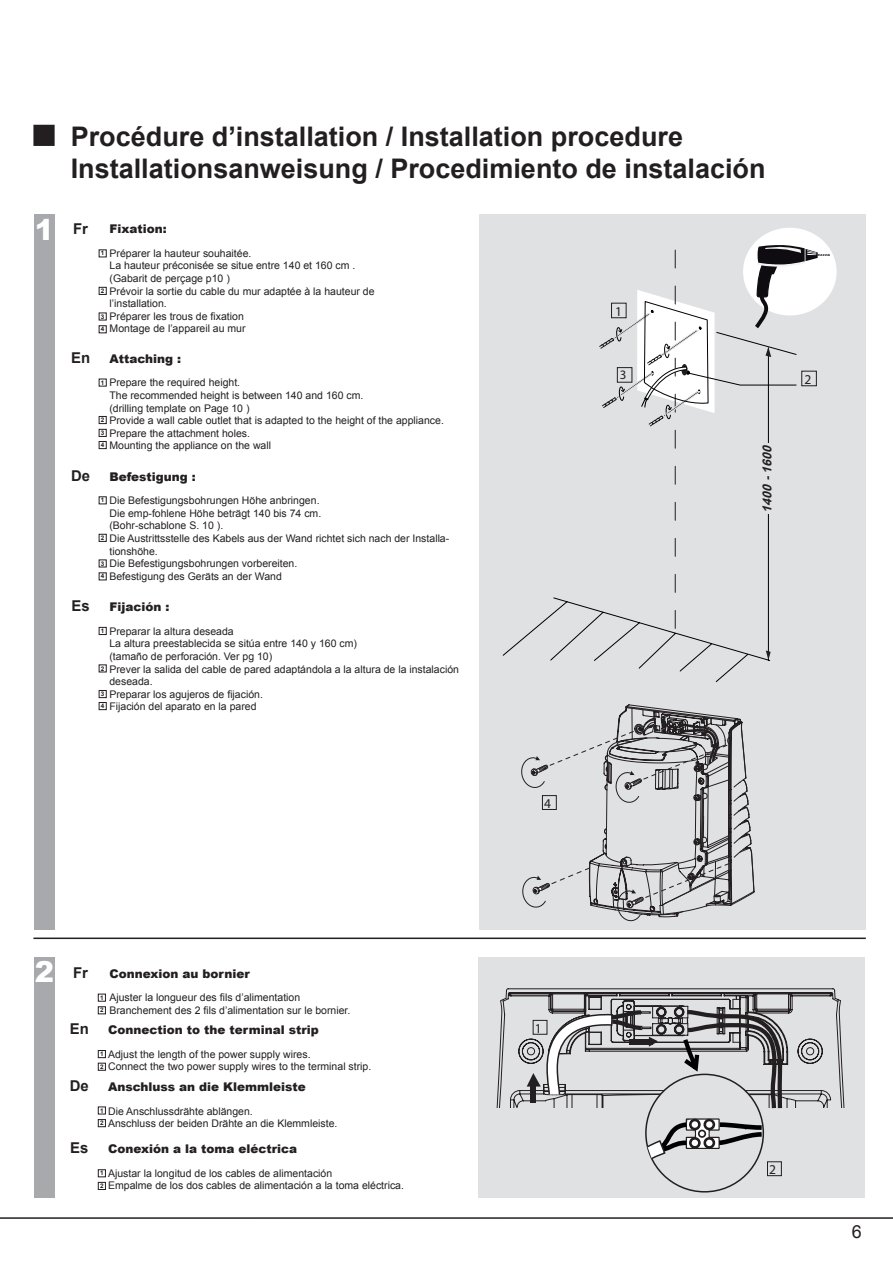
<style>
.page{position:relative;width:893px;height:1263px;background:#fff}
.page>*{position:absolute;margin:0;border:0;box-sizing:border-box;transform-origin:0 0}
.t1{font:900 28.8px "Arial";color:#fff}
.t2{font:700 27px "Arial";color:#231f20}
.t3{font:18px "Arial";color:#231f20}
.t4{font:700 14.85px "Arial";color:#231f20}
.t5{font:13.5px "Myriad Pro";color:#231f20}
.t6{font:12.9px "Myriad Pro";color:#231f20}
.t7{font:italic 700 12.45px "Arial";color:#231f20}
.t8{font:900 12px "Arial";color:#231f20}
.t9{font:10.5px/12.6px "Arial";color:#231f20}
.t10{font:700 6.3px "Arial";color:#231f20}
</style>
<div class="page">
<hr style="left:0;top:1217px;width:893px;height:2px;background:#231f20">
<div style="left:34px;top:125px;width:20px;height:20px;background:#231f20"></div>
<div style="left:33px;top:125px;width:22px;height:21px;border:2px solid #231f20"></div>
<div style="left:34px;top:214px;width:21px;height:715px;background:#a8a9ad"></div>
<div style="left:34px;top:956px;width:21px;height:241px;background:#a8a9ad"></div>
<hr style="left:33px;top:937px;width:833px;height:2px;background:#231f20">
<div style="left:99px;top:249px;width:8px;height:8px;border:1px solid #231f20"></div>
<div style="left:99px;top:379px;width:8px;height:7px;border:1px solid #231f20"></div>
<div style="left:99px;top:496px;width:8px;height:8px;border:1px solid #231f20"></div>
<div style="left:99px;top:627px;width:8px;height:8px;border:1px solid #231f20"></div>
<div style="left:99px;top:287px;width:8px;height:8px;border:1px solid #231f20"></div>
<div style="left:99px;top:416px;width:8px;height:8px;border:1px solid #231f20"></div>
<div style="left:99px;top:534px;width:8px;height:8px;border:1px solid #231f20"></div>
<div style="left:99px;top:664px;width:8px;height:8px;border:1px solid #231f20"></div>
<div style="left:99px;top:313px;width:8px;height:7px;border:1px solid #231f20"></div>
<div style="left:99px;top:325px;width:8px;height:8px;border:1px solid #231f20"></div>
<div style="left:99px;top:441px;width:8px;height:8px;border:1px solid #231f20"></div>
<div style="left:99px;top:572px;width:8px;height:8px;border:1px solid #231f20"></div>
<div style="left:99px;top:702px;width:8px;height:8px;border:1px solid #231f20"></div>
<div style="left:99px;top:429px;width:8px;height:8px;border:1px solid #231f20"></div>
<div style="left:99px;top:559px;width:8px;height:8px;border:1px solid #231f20"></div>
<div style="left:99px;top:690px;width:8px;height:8px;border:1px solid #231f20"></div>
<div style="left:479px;top:214px;width:387px;height:479px;background:#e0e1e3"></div>
<svg style="left:502px;top:597px;width:268px;height:85px"></svg>
<svg style="left:766px;top:650px;width:5px;height:10px"></svg>
<div style="left:743px;top:228px;width:94px;height:87px;background:#fff;border-radius:50%"></div>
<svg style="left:599px;top:244px;width:231px;height:384px"></svg>
<div style="left:802px;top:371px;width:14px;height:15px;background:#e0e1e3"></div>
<div style="left:801px;top:371px;width:16px;height:15px;border:1px solid #231f20"></div>
<div style="left:479px;top:688px;width:387px;height:241px;background:#e0e1e3"></div>
<svg style="left:521px;top:704px;width:234px;height:218px"></svg>
<div style="left:542px;top:795px;width:15px;height:15px;border:1px solid #231f20"></div>
<div style="left:98px;top:994px;width:8px;height:7px;border:1px solid #231f20"></div>
<div style="left:98px;top:1050px;width:8px;height:8px;border:1px solid #231f20"></div>
<div style="left:98px;top:1106px;width:8px;height:8px;border:1px solid #231f20"></div>
<div style="left:98px;top:1169px;width:8px;height:8px;border:1px solid #231f20"></div>
<div style="left:98px;top:1006px;width:8px;height:8px;border:1px solid #231f20"></div>
<div style="left:98px;top:1063px;width:8px;height:8px;border:1px solid #231f20"></div>
<div style="left:98px;top:1119px;width:8px;height:8px;border:1px solid #231f20"></div>
<div style="left:98px;top:1182px;width:8px;height:8px;border:1px solid #231f20"></div>
<div style="left:478px;top:956px;width:387px;height:241px;background:#e0e1e3"></div>
<svg style="left:496px;top:988px;width:349px;height:172px"></svg>
<div style="left:533px;top:1020px;width:14px;height:14px;border:1px solid #231f20"></div>
<div style="left:767px;top:1161px;width:15px;height:15px;border:1px solid #231f20"></div>
<p class="t1" style="left:35px;top:209px;width:21px">1</p>
<p class="t2" style="left:71px;top:119px;width:614px">Procédure d’installation / Installation procedure</p>
<p class="t2" style="left:71px;top:151px;width:696px">Installationsanweisung / Procedimiento de instalación</p>
<p class="t4" style="left:73px;top:219px;width:16px">Fr</p>
<p class="t4" style="left:71px;top:348px;width:21px">En</p>
<p class="t4" style="left:71px;top:466px;width:21px">De</p>
<p class="t4" style="left:72px;top:596px;width:20px">Es</p>
<p class="t8" style="left:110px;top:220px;width:59px">Fixation:</p>
<p class="t9" style="left:110px;top:247px;width:143px">Préparer la hauteur souhaitée.</p>
<p class="t9" style="left:110px;top:259px;width:247px">La hauteur préconisée se situe entre 140 et 160 cm .</p>
<p class="t9" style="left:110px;top:272px;width:122px">(Gabarit de perçage p10 )</p>
<p class="t9" style="left:110px;top:285px;width:266px">Prévoir la sortie du cable du mur adaptée à la hauteur de</p>
<p class="t9" style="left:110px;top:297px;width:59px">l’installation.</p>
<p class="t9" style="left:110px;top:310px;width:136px">Préparer les trous de fixation</p>
<p class="t9" style="left:110px;top:322px;width:137px">Montage de l’appareil au mur</p>
<p class="t10" style="left:101px;top:249px;width:5px">1</p>
<p class="t10" style="left:101px;top:287px;width:5px">2</p>
<p class="t10" style="left:101px;top:312px;width:5px">3</p>
<p class="t10" style="left:101px;top:325px;width:5px">4</p>
<p class="t8" style="left:109px;top:350px;width:73px">Attaching :</p>
<p class="t9" style="left:109px;top:376px;width:132px">Prepare the required height.</p>
<p class="t9" style="left:109px;top:389px;width:255px">The recommended height is between 140 and 160 cm.</p>
<p class="t9" style="left:109px;top:402px;width:142px">(drilling template on Page 10 )</p>
<p class="t9" style="left:109px;top:414px;width:336px">Provide a wall cable outlet that is adapted to the height of the appliance.</p>
<p class="t9" style="left:109px;top:427px;width:142px">Prepare the attachment holes.</p>
<p class="t9" style="left:109px;top:439px;width:163px">Mounting the appliance on the wall</p>
<p class="t8" style="left:109px;top:468px;width:88px">Befestigung :</p>
<p class="t9" style="left:109px;top:494px;width:212px">Die Befestigungsbohrungen Höhe anbringen.</p>
<p class="t9" style="left:109px;top:507px;width:213px">Die emp-fohlene Höhe beträgt 140 bis 74 cm.</p>
<p class="t9" style="left:109px;top:519px;width:115px">(Bohr-schablone S. 10 ).</p>
<p class="t9" style="left:109px;top:532px;width:341px">Die Austrittsstelle des Kabels aus der Wand richtet sich nach der Installa&shy;tionshöhe.</p>
<p class="t9" style="left:109px;top:557px;width:189px">Die Befestigungsbohrungen vorbereiten.</p>
<p class="t9" style="left:109px;top:570px;width:174px">Befestigung des Geräts an der Wand</p>
<p class="t8" style="left:109px;top:598px;width:62px">Fijación :</p>
<p class="t9" style="left:109px;top:625px;width:126px">Preparar la altura deseada</p>
<p class="t9" style="left:109px;top:637px;width:249px">La altura preestablecida se sitúa entre 140 y 160 cm)</p>
<p class="t9" style="left:109px;top:650px;width:164px">(tamaño de perforación. Ver pg 10)</p>
<p class="t9" style="left:109px;top:663px;width:351px">Prever la salida del cable de pared adaptándola a la altura de la instalación deseada.</p>
<p class="t9" style="left:109px;top:688px;width:155px">Preparar los agujeros de fijación.</p>
<p class="t9" style="left:109px;top:700px;width:149px">Fijación del aparato en la pared</p>
<p class="t10" style="left:101px;top:378px;width:5px">1</p>
<p class="t10" style="left:101px;top:416px;width:5px">2</p>
<p class="t10" style="left:101px;top:429px;width:5px">3</p>
<p class="t10" style="left:101px;top:441px;width:5px">4</p>
<p class="t10" style="left:101px;top:496px;width:5px">1</p>
<p class="t10" style="left:101px;top:533px;width:5px">2</p>
<p class="t10" style="left:101px;top:559px;width:5px">3</p>
<p class="t10" style="left:101px;top:572px;width:5px">4</p>
<p class="t10" style="left:101px;top:627px;width:5px">1</p>
<p class="t10" style="left:101px;top:664px;width:5px">2</p>
<p class="t10" style="left:101px;top:690px;width:5px">3</p>
<p class="t10" style="left:101px;top:702px;width:5px">4</p>
<p class="t5" style="left:615px;top:303px;width:8px">1</p>
<p class="t6" style="left:620px;top:367px;width:8px">3</p>
<p class="t7" style="left:759px;top:513px;width:72px;rotate:-90deg">1400-1600</p>
<p class="t5" style="left:804px;top:371px;width:8px">2</p>
<p class="t5" style="left:544px;top:795px;width:8px">4</p>
<p class="t1" style="left:35px;top:951px;width:21px">2</p>
<p class="t4" style="left:73px;top:963px;width:16px">Fr</p>
<p class="t4" style="left:70px;top:1019px;width:21px">En</p>
<p class="t4" style="left:70px;top:1076px;width:21px">De</p>
<p class="t4" style="left:70px;top:1138px;width:20px">Es</p>
<p class="t8" style="left:109px;top:965px;width:142px">Connexion au bornier</p>
<p class="t9" style="left:109px;top:991px;width:192px">Ajuster la longueur des fils d’alimentation</p>
<p class="t9" style="left:109px;top:1004px;width:243px">Branchement des 2 fils d’alimentation sur le bornier.</p>
<p class="t8" style="left:108px;top:1021px;width:212px">Connection to the terminal strip</p>
<p class="t9" style="left:108px;top:1048px;width:204px">Adjust the length of the power supply wires.</p>
<p class="t9" style="left:108px;top:1060px;width:265px">Connect the two power supply wires to the terminal strip.</p>
<p class="t8" style="left:108px;top:1078px;width:199px">Anschluss an die Klemmleiste</p>
<p class="t9" style="left:108px;top:1105px;width:146px">Die Anschlussdrähte ablängen.</p>
<p class="t9" style="left:108px;top:1117px;width:231px">Anschluss der beiden Drähte an die Klemmleiste.</p>
<p class="t8" style="left:108px;top:1140px;width:191px">Conexión a la toma eléctrica</p>
<p class="t9" style="left:108px;top:1167px;width:226px">Ajustar la longitud de los cables de alimentación</p>
<p class="t9" style="left:108px;top:1179px;width:297px">Empalme de los dos cables de alimentación a la toma eléctrica.</p>
<p class="t10" style="left:100px;top:993px;width:5px">1</p>
<p class="t10" style="left:100px;top:1006px;width:5px">2</p>
<p class="t10" style="left:100px;top:1050px;width:5px">1</p>
<p class="t10" style="left:100px;top:1062px;width:5px">2</p>
<p class="t10" style="left:100px;top:1106px;width:5px">1</p>
<p class="t10" style="left:100px;top:1119px;width:5px">2</p>
<p class="t10" style="left:100px;top:1169px;width:5px">1</p>
<p class="t10" style="left:100px;top:1181px;width:5px">2</p>
<p class="t5" style="left:535px;top:1020px;width:8px">1</p>
<p class="t5" style="left:769px;top:1161px;width:8px">2</p>
<p class="t3" style="left:852px;top:1219px;width:12px">6</p>
</div>
